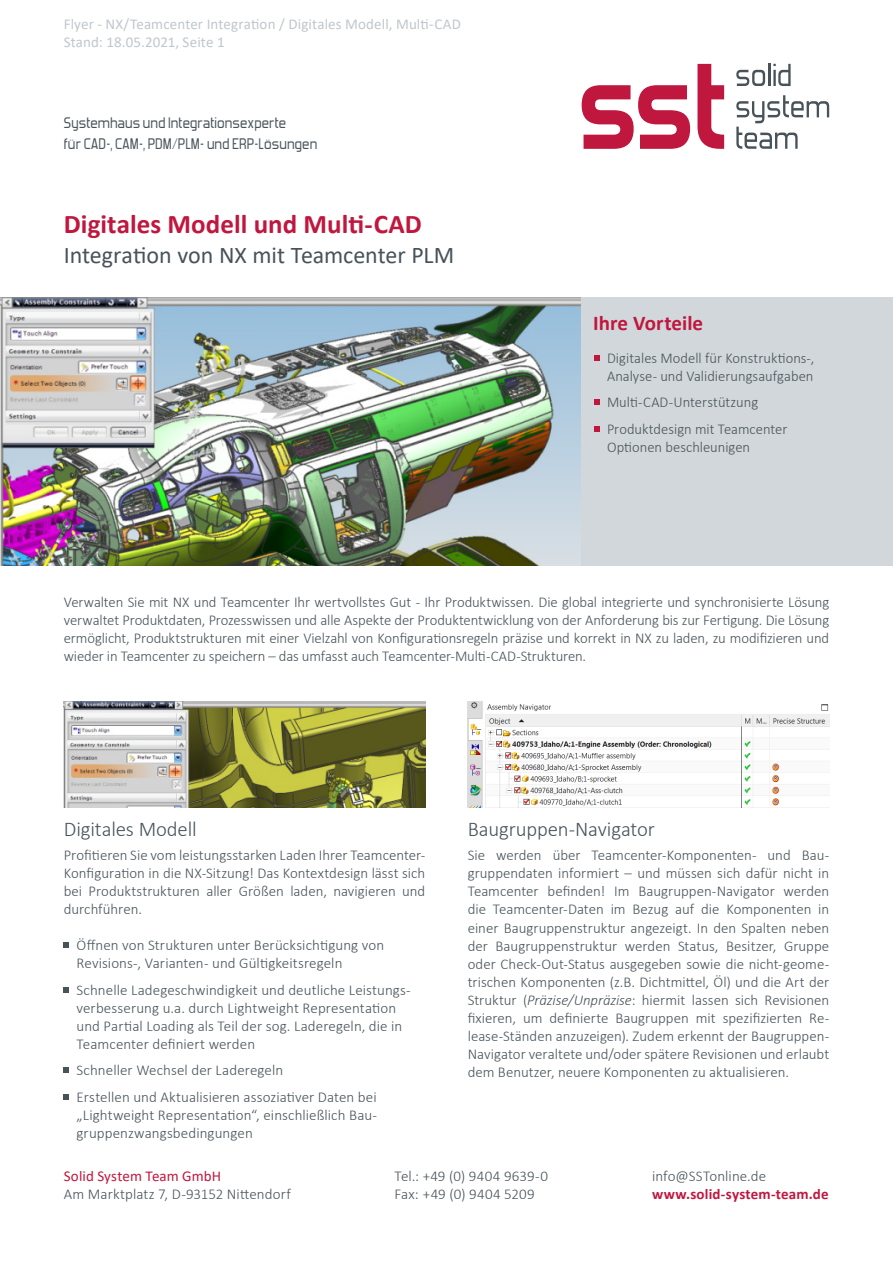
<style>
.page{position:relative;width:893px;height:1263px;background:#fff}
.page>*{position:absolute;margin:0;border:0;box-sizing:border-box;transform-origin:0 0}
.t1{font:700 27px "Calibri";color:#c0173e}
.t2{font:24px "Calibri";letter-spacing:-.005em;color:#475359}
.t3{font:300 21px "Calibri";letter-spacing:-.005em;color:#475359}
.t4{font:700 21px "Calibri";color:#c0173e}
.t5{font:18px "Forgotten Futurist";letter-spacing:.005em;color:#475359}
.Absatzformat_1{font:300 15px/18px "Calibri";letter-spacing:.005em;color:#475359;text-align:justify}
.t6{font:15px "Calibri";letter-spacing:.005em;color:#c0c7cc}
.t7{font:700 15px "Calibri";letter-spacing:.01em;color:#c0173e}
.t8{font:15px "Calibri";letter-spacing:.005em;color:#c0173e}
.s1{font-style:italic}
</style>
<div class="page">
<svg style="left:736px;top:70px;width:29px;height:16px"></svg>
<hr style="left:768px;top:64px;width:2px;height:22px;background:#475359">
<svg style="left:773px;top:64px;width:18px;height:22px"></svg>
<svg style="left:736px;top:95px;width:93px;height:54px"></svg>
<svg style="left:582px;top:85px;width:108px;height:64px"></svg>
<svg style="left:697px;top:64px;width:27px;height:85px"></svg>
<div style="left:580px;top:298px;width:313px;height:268px;background:#d2d7db"></div>
<svg style="left:594px;top:355px;width:5px;height:5px"></svg>
<svg style="left:594px;top:400px;width:5px;height:5px"></svg>
<svg style="left:594px;top:426px;width:5px;height:5px"></svg>
<img style="left:0;top:298px;width:580px;height:268px">
<svg style="left:64px;top:943px;width:5px;height:5px"></svg>
<svg style="left:64px;top:987px;width:5px;height:5px"></svg>
<svg style="left:64px;top:1068px;width:5px;height:5px"></svg>
<svg style="left:64px;top:1094px;width:5px;height:5px"></svg>
<img style="left:64px;top:701px;width:361px;height:106px">
<img style="left:468px;top:701px;width:361px;height:106px">
<p class="t6" style="left:64px;top:13px;width:399px">Flyer - NX/Teamcenter Integration / Digitales Modell, Multi-CAD</p>
<p class="t6" style="left:64px;top:31px;width:162px">Stand: 18.05.2021, Seite 1</p>
<p class="t5" style="left:64px;top:115px;width:224px">Systemhaus und Integrationsexperte</p>
<p class="t5" style="left:64px;top:136px;width:255px">für CAD-, CAM-, PDM/PLM- und ERP-Lösungen</p>
<p class="t1" style="left:64px;top:205px;width:360px">Digitales Modell und Multi-CAD</p>
<p class="t2" style="left:64px;top:238px;width:392px">Integration von NX mit Teamcenter PLM</p>
<p class="t4" style="left:593px;top:309px;width:111px">Ihre Vorteile</p>
<p class="Absatzformat_1" style="left:607px;top:348px;width:209px">Digitales Modell für Konstruktions-,<br>Analyse- und Validierungsaufgaben</p>
<p class="Absatzformat_1" style="left:607px;top:393px;width:153px">Multi-CAD-Unterstützung</p>
<p class="Absatzformat_1" style="left:607px;top:419px;width:182px">Produktdesign mit Teamcenter<br>Optionen beschleunigen</p>
<p class="Absatzformat_1" style="left:64px;top:592px;width:767px">Verwalten Sie mit NX und Teamcenter Ihr wertvollstes Gut - Ihr Produktwissen. Die global integrierte und synchronisierte Lösung verwaltet Produktdaten, Prozesswissen und alle Aspekte der Produktentwicklung von der Anforderung bis zur Fertigung. Die Lösung ermöglicht, Produktstrukturen mit einer Vielzahl von Konfigurationsregeln präzise und korrekt in NX zu laden, zu modifizieren und wieder in Teamcenter zu speichern – das umfasst auch Teamcenter-Multi-CAD-Strukturen.</p>
<p class="t3" style="left:64px;top:816px;width:134px">Digitales Modell</p>
<p class="Absatzformat_1" style="left:64px;top:846px;width:363px">Profitieren Sie vom leistungsstarken Laden Ihrer Teamcenter-</p>
<p class="Absatzformat_1" style="left:64px;top:864px;width:363px">Konfiguration in die NX-Sitzung! Das Kontextdesign lässt sich bei Produktstrukturen aller Größen laden, navigieren und durchführen.</p>
<p class="Absatzformat_1" style="left:77px;top:936px;width:309px">Öffnen von Strukturen unter Berücksichtigung von<br>Revisions-, Varianten- und Gültigkeitsregeln</p>
<p class="Absatzformat_1" style="left:77px;top:980px;width:336px;text-align:left">Schnelle Ladegeschwindigkeit und deutliche Leistungs&shy;verbesserung u.a. durch Lightweight Representation und Partial Loading als Teil der sog. Laderegeln, die in Teamcenter definiert werden</p>
<p class="Absatzformat_1" style="left:77px;top:1061px;width:208px">Schneller Wechsel der Laderegeln</p>
<p class="Absatzformat_1" style="left:77px;top:1087px;width:302px">Erstellen und Aktualisieren assoziativer Daten bei „Lightweight Representation“, einschließlich Bau&shy;gruppenzwangsbedingungen</p>
<p class="t3" style="left:468px;top:816px;width:189px">Baugruppen-Navigator</p>
<p class="Absatzformat_1" style="left:468px;top:846px;width:363px">Sie werden über Teamcenter-Komponenten- und Bau&shy;gruppendaten informiert – und müssen sich dafür nicht in Teamcenter befinden! Im Baugruppen-Navigator werden die Teamcenter-Daten im Bezug auf die Komponenten in einer Baugruppenstruktur angezeigt. In den Spalten neben der Baugruppenstruktur werden Status, Besitzer, Gruppe oder Check-Out-Status ausgegeben sowie die nicht-geome&shy;trischen Komponenten (z.B. Dichtmittel, Öl) und die Art der Struktur (<span class="s1">Präzise/Unpräzise</span>: hiermit lassen sich Revisionen fixieren, um definierte Baugruppen mit spezifizierten Re&shy;lease-Ständen anzuzeigen). Zudem erkennt der Baugruppen-Navigator veraltete und/oder spätere Revisionen und erlaubt dem Benutzer, neuere Komponenten zu aktualisieren.</p>
<p class="t8" style="left:64px;top:1166px;width:159px">Solid System Team GmbH</p>
<p class="Absatzformat_1" style="left:64px;top:1185px;width:229px">Am Marktplatz 7, D-93152 Nittendorf</p>
<p class="Absatzformat_1" style="left:395px;top:1167px;width:155px">Tel.: +49 (0) 9404 9639-0</p>
<p class="Absatzformat_1" style="left:395px;top:1185px;width:142px">Fax: +49 (0) 9404 5209</p>
<p class="Absatzformat_1" style="left:652px;top:1167px;width:116px">info@SSTonline.de</p>
<p class="t7" style="left:652px;top:1183px;width:178px">www.solid-system-team.de</p>
</div>
